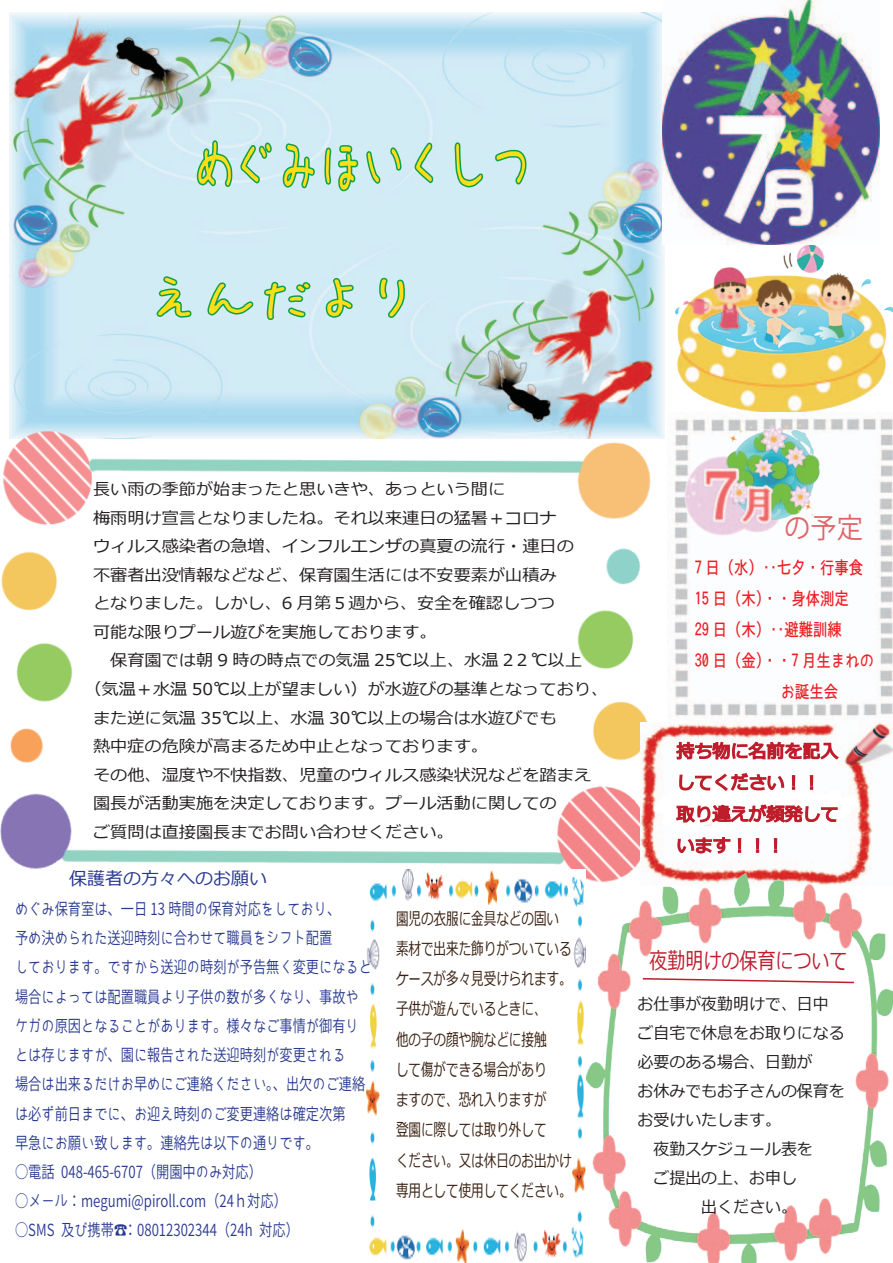
<style>
.page{position:relative;width:893px;height:1263px;background:#fff}
.page>*{position:absolute;margin:0;border:0;box-sizing:border-box;transform-origin:0 0}
.t1{font:81.9px "apricot Japanesefont";color:#ffdd17;scale:.67 1}
.t2{font:64.95px "apricot Japanesefont";color:#ffdd17;scale:1.1 1}
.t3{font:27.9px "Koz Go Pro";color:#e06467;scale:.94 1}
.t4{font:22.8px "Meiryo";color:#be1d2c;scale:.79 1}
.t5{font:18px "Meiryo";color:#283890}
.t6{font:18px "Meiryo";color:#be1d2c}
.t7{font:17.7px/30.9px "Bokutachino Gothic";color:#ee1d23;scale:.81 1}
.t8{font:17.25px/30.3px "Meiryo";color:#3a2111;scale:.72 1}
.t9{font:16.65px/29.2px "Bokutachino Gothic 2";color:#283890;scale:.79 1}
.t10{font:16.65px/29.1px "Meiryo";color:#231f20;scale:.96 1}
.t11{font:16.35px "Meiryo";color:#231f20;scale:1.05 1}
</style>
<div class="page">
<img style="left:676px;top:245px;width:217px;height:167px">
<img style="left:10px;top:12px;width:654px;height:426px">
<img style="left:0;top:412px;width:655px;height:461px">
<img style="left:662px;top:0;width:218px;height:245px">
<img style="left:673px;top:418px;width:220px;height:299px">
<img style="left:676px;top:418px;width:152px;height:128px">
<img style="left:640px;top:722px;width:253px;height:151px">
<img style="left:586px;top:873px;width:307px;height:390px">
<svg style="left:641px;top:977px;width:215px;height:7px"></svg>
<img style="left:366px;top:869px;width:220px;height:394px">
<svg style="left:196px;top:140px;width:37px;height:48px;background:#acdcd3"></svg>
<svg style="left:239px;top:142px;width:34px;height:43px"></svg>
<svg style="left:282px;top:142px;width:34px;height:47px;background:#adddd5"></svg>
<svg style="left:324px;top:144px;width:35px;height:48px;background:#a8dbd1"></svg>
<svg style="left:365px;top:147px;width:37px;height:38px"></svg>
<svg style="left:414px;top:142px;width:20px;height:42px"></svg>
<svg style="left:454px;top:142px;width:30px;height:46px"></svg>
<svg style="left:494px;top:149px;width:33px;height:37px"></svg>
<svg style="left:156px;top:276px;width:36px;height:43px;background:#afded7"></svg>
<svg style="left:207px;top:282px;width:47px;height:34px;background:#b4e0db"></svg>
<svg style="left:263px;top:281px;width:48px;height:40px;background:#b1dfd8"></svg>
<svg style="left:325px;top:277px;width:29px;height:42px"></svg>
<svg style="left:379px;top:277px;width:27px;height:42px"></svg>
<svg style="left:675px;top:741px;width:165px;height:19px"></svg>
<svg style="left:653px;top:770px;width:204px;height:96px"></svg>
<h1 class="t1" style="left:192px;top:123px;width:509px">めぐみほいくしつ</h1>
<h2 class="t2" style="left:146px;top:266px;width:250px">えんだより</h2>
<p class="t11" style="left:93px;top:478px;width:394px">長い雨の季節が始まったと思いきや、あっという間に</p>
<p class="t11" style="left:93px;top:506px;width:443px">梅雨明け宣言となりましたね。それ以来連日の猛暑＋コロナ</p>
<p class="t11" style="left:93px;top:535px;width:460px">ウィルス感染者の急増、インフルエンザの真夏の流行・連日の</p>
<p class="t11" style="left:93px;top:563px;width:443px">不審者出没情報などなど、保育園生活には不安要素が山積み</p>
<p class="t11" style="left:93px;top:592px;width:441px">となりました。しかし、6 月第５週から、安全を確認しつつ</p>
<p class="t11" style="left:93px;top:621px;width:329px">可能な限りプール遊びを実施しております。</p>
<p class="t11" style="left:93px;top:649px;width:467px">　保育園では朝 9 時の時点での気温 25℃以上、水温 2２℃以上</p>
<p class="t11" style="left:84px;top:678px;width:500px">（気温＋水温 50℃以上が望ましい）が水遊びの基準となっており、</p>
<p class="t11" style="left:93px;top:706px;width:443px">また逆に気温 35℃以上、水温 30℃以上の場合は水遊びでも</p>
<p class="t11" style="left:93px;top:735px;width:378px">熱中症の危険が高まるため中止となっております。</p>
<p class="t11" style="left:93px;top:763px;width:476px">その他、湿度や不快指数、児童のウィルス感染状況などを踏まえ</p>
<p class="t11" style="left:93px;top:792px;width:443px">園長が活動実施を決定しております。プール活動に関しての</p>
<p class="t11" style="left:93px;top:820px;width:345px">ご質問は直接園長までお問い合わせください。</p>
<p class="t5" style="left:69px;top:866px;width:199px">保護者の方々へのお願い</p>
<p class="t9" style="left:15px;top:895px;width:453px">めぐみ保育室は、一日 13 時間の保育対応をしており、<br>予め決められた送迎時刻に合わせて職員をシフト配置<br>しております。ですから送迎の時刻が予告無く変更になると場合によっては配置職員より子供の数が多くなり、事故やケガの原因となることがあります。様々なご事情が御有りとは存じますが、園に報告された送迎時刻が変更される<br>場合は出来るだけお早めにご連絡ください。、出欠のご連絡は必ず前日までに、お迎え時刻のご変更連絡は確定次第<br>早急にお願い致します。連絡先は以下の通りです。</p>
<p class="t9" style="left:15px;top:1158px;width:314px">○電話 048-465-6707（開園中のみ対応）</p>
<p class="t9" style="left:15px;top:1187px;width:346px">○メール：megumi@piroll.com（24ｈ対応）</p>
<p class="t9" style="left:15px;top:1216px;width:361px">○SMS 及び携帯☎：08012302344（24h 対応）</p>
<p class="t8" style="left:396px;top:904px;width:245px">園児の衣服に金具などの固い素材で出来た飾りがついているケースが多々見受けられます。子供が遊んでいるときに、<br>他の子の顔や腕などに接触<br>して傷ができる場合があり<br>ますので、恐れ入りますが<br>登園に際しては取り外して<br>ください。又は休日のお出かけ専用として使用してください。</p>
<h3 class="t3" style="left:784px;top:509px;width:86px">の予定</h3>
<p class="t7" style="left:695px;top:552px;width:223px">7 日（水）‥七夕・行事食<br>15 日（木）・・身体測定<br>29 日（木）‥避難訓練<br>30 日（金）・・7 月生まれの</p>
<p class="t6" style="left:676px;top:833px;width:109px">います︕︕︕</p>
<h3 class="t4" style="left:650px;top:945px;width:252px">夜勤明けの保育について</h3>
<p class="t10" style="left:638px;top:990px;width:217px">お仕事が夜勤明けで、日中ご自宅で休息をお取りになる必要のある場合、日勤が<br>お休みでもお子さんの保育をお受けいたします。<br>　夜勤スケジュール表を<br>　ご提出の上、お申し<br>　　　　出ください。</p>
</div>
